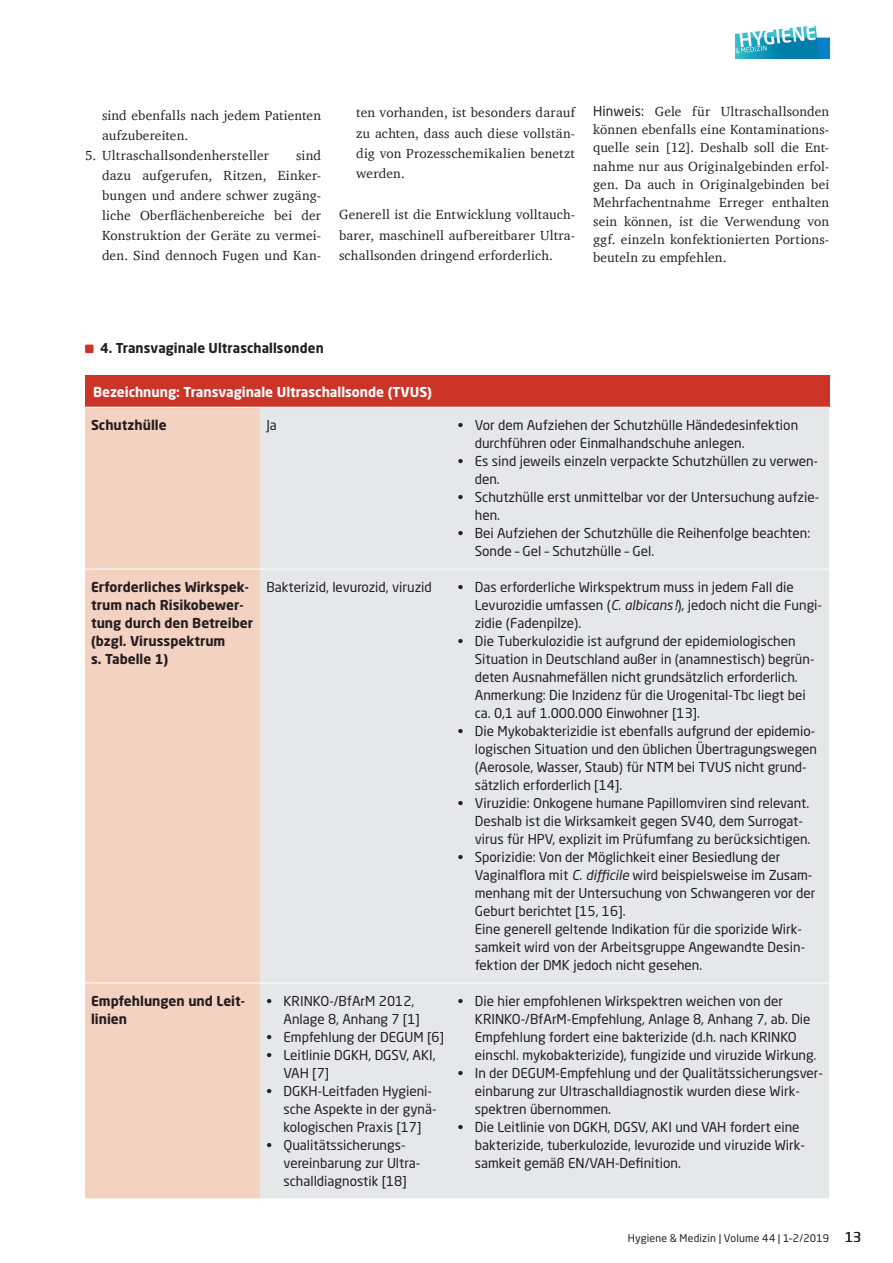
<style>
.page{position:relative;width:893px;height:1263px;background:#fff}
.page>*{position:absolute;margin:0;border:0;box-sizing:border-box;transform-origin:0 0}
.t1{font:13.5px/18px "Neo Sans Pro";color:#231f20}
.t2{font:13.5px/18.3px "Charter";letter-spacing:.015em;color:#231f20;text-align:justify}
.t3{font:700 13.5px/18px "Neo Sans Pro";color:#231f20}
.t4{font:700 13.5px "Neo Sans Pro";color:#fff}
.t5{font:10.5px "Neo Sans Pro";letter-spacing:.015em;color:#231f20}
.s1{font-family:"Neo Sans Pro"}
.s2{font-style:italic}
.s3{font-size:13.5px}
</style>
<div class="page">
<img style="left:736px;top:25px;width:93px;height:34px">
<div style="left:85px;top:376px;width:744px;height:31px;background:#cc3428"></div>
<div style="left:85px;top:408px;width:175px;height:790px;background:#f4d2c2"></div>
<div style="left:260px;top:408px;width:569px;height:790px;background:#e6e7e9"></div>
<hr style="left:85px;top:982px;width:175px;height:1px;background:#fff">
<hr style="left:85px;top:569px;width:175px;height:1px;background:#fff">
<hr style="left:260px;top:569px;width:192px;height:1px;background:#fff">
<hr style="left:452px;top:569px;width:377px;height:1px;background:#fff">
<hr style="left:260px;top:982px;width:192px;height:1px;background:#fff">
<hr style="left:452px;top:982px;width:377px;height:1px;background:#fff">
<div style="left:85px;top:345px;width:9px;height:8px;background:#cc3428;border-radius:2px"></div>
<p class="t2" style="left:102px;top:105px;width:221px;line-height:20.4px">sind ebenfalls nach jedem Patienten aufzubereiten.</p>
<p class="t2" style="left:85px;top:146px;width:186px">5. Ultraschallsondenhersteller</p>
<p class="t2" style="left:102px;top:145px;width:221px;line-height:20.1px;text-indent:194px">sind dazu aufgerufen, Ritzen, Einker&shy;bungen und andere schwer zugäng&shy;liche Oberflächenbereiche bei der Konstruktion der Geräte zu vermei&shy;den. Sind dennoch Fugen und Kan-</p>
<p class="t2" style="left:356px;top:102px;width:221px;line-height:20.2px">ten vorhanden, ist besonders darauf zu achten, dass auch diese vollstän&shy;dig von Prozesschemikalien benetzt werden.</p>
<p class="t2" style="left:339px;top:204px;width:238px;line-height:20.5px">Generell ist die Entwicklung volltauch&shy;barer, maschinell aufbereitbarer Ultra&shy;schallsonden dringend erforderlich.</p>
<p class="t2" style="left:593px;top:102px;width:238px"><span class="s1">Hinweis:</span> Gele für Ultraschallsonden können ebenfalls eine Kontaminations&shy;quelle sein [12]. Deshalb soll die Ent&shy;nahme nur aus Originalgebinden erfol&shy;gen. Da auch in Originalgebinden bei Mehrfachentnahme Erreger enthalten sein können, ist die Verwendung von ggf. einzeln konfektionierten Portions&shy;beuteln zu empfehlen.</p>
<p class="t3" style="left:100px;top:339px;width:225px">4. Transvaginale Ultraschallsonden</p>
<p class="t4" style="left:93px;top:383px;width:341px">Bezeichnung: Transvaginale Ultraschallsonde (TVUS)</p>
<p class="t3" style="left:91px;top:416px;width:77px">Schutzhülle</p>
<p class="t1" style="left:266px;top:416px;width:12px">Ja</p>
<p class="t1" style="left:475px;top:416px;width:325px;text-indent:-17px">• Vor dem Aufziehen der Schutzhülle Händedesinfektion durchführen oder Einmalhandschuhe anlegen.</p>
<p class="t1" style="left:475px;top:452px;width:345px;text-indent:-17px">• Es sind jeweils einzeln verpackte Schutzhüllen zu verwen&shy;den.</p>
<p class="t1" style="left:475px;top:488px;width:346px;text-indent:-17px">• Schutzhülle erst unmittelbar vor der Untersuchung aufzie&shy;hen.</p>
<p class="t1" style="left:475px;top:524px;width:337px;text-indent:-17px">• Bei Aufziehen der Schutzhülle die Reihenfolge beachten:<br>Sonde – Gel – Schutzhülle – Gel.</p>
<p class="t3" style="left:91px;top:578px;width:164px">Erforderliches Wirkspek&shy;trum nach Risikobewer&shy;tung durch den Betreiber (bzgl. Virusspektrum<br>s. Tabelle 1)</p>
<p class="t1" style="left:266px;top:578px;width:167px">Bakterizid, levurozid, viruzid</p>
<p class="t1" style="left:475px;top:578px;width:349px;text-indent:-17px">• Das erforderliche Wirkspektrum muss in jedem Fall die<br>Levurozidie umfassen (<span class="s2">C. albicans !</span>), jedoch nicht die Fungi&shy;zidie (Fadenpilze).</p>
<p class="t1" style="left:475px;top:632px;width:341px;text-indent:-17px">• Die Tuberkulozidie ist aufgrund der epidemiologischen Situation in Deutschland außer in (anamnestisch) begrün&shy;deten Ausnahmefällen nicht grundsätzlich erforderlich.<br>Anmerkung: Die Inzidenz für die Urogenital-Tbc liegt bei ca. 0,1 auf 1.000.000 Einwohner [13].</p>
<p class="t1" style="left:475px;top:722px;width:344px;text-indent:-17px">• Die Mykobakterizidie ist ebenfalls aufgrund der epidemio&shy;logischen Situation und den üblichen Übertragungswegen (Aerosole, Wasser, Staub) für NTM bei TVUS nicht grund&shy;sätzlich erforderlich [14].</p>
<p class="t1" style="left:475px;top:794px;width:337px;text-indent:-17px">• Viruzidie: Onkogene humane Papillomviren sind relevant.<br>Deshalb ist die Wirksamkeit gegen SV40, dem Surrogat&shy;virus für HPV, explizit im Prüfumfang zu berücksichtigen.</p>
<p class="t1" style="left:475px;top:848px;width:342px;text-indent:-17px">• Sporizidie: Von der Möglichkeit einer Besiedlung der Vaginalflora mit <span class="s2">C. difficile</span> wird beispielsweise im Zusam&shy;menhang mit der Untersuchung von Schwangeren vor der Geburt berichtet [15, 16].<br>Eine generell geltende Indikation für die sporizide Wirk&shy;samkeit wird von der Arbeitsgruppe Angewandte Desin&shy;fektion der DMK jedoch nicht gesehen.</p>
<p class="t3" style="left:91px;top:991px;width:155px">Empfehlungen und Leit&shy;linien</p>
<p class="t1" style="left:283px;top:992px;width:138px;text-indent:-17px">• KRINKO-/BfArM 2012,<br>Anlage 8, Anhang 7 [1]</p>
<p class="t1" style="left:266px;top:1028px;width:179px">• Empfehlung der DEGUM [6]</p>
<p class="t1" style="left:283px;top:1046px;width:154px;text-indent:-17px">• Leitlinie DGKH, DGSV, AKI,<br>VAH [7]</p>
<p class="t1" style="left:283px;top:1082px;width:155px;text-indent:-17px">• DGKH-Leitfaden Hygieni&shy;sche Aspekte in der gynä&shy;kologischen Praxis [17]</p>
<p class="t1" style="left:283px;top:1136px;width:138px;text-indent:-17px">• Qualitätssicherungs&shy;vereinbarung zur Ultra&shy;schalldiagnostik [18]</p>
<p class="t1" style="left:475px;top:992px;width:343px;text-indent:-17px">• Die hier empfohlenen Wirkspektren weichen von der KRINKO-/BfArM-Empfehlung, Anlage 8, Anhang 7, ab. Die Empfehlung fordert eine bakterizide (d.h. nach KRINKO einschl. mykobakterizide), fungizide und viruzide Wirkung.</p>
<p class="t1" style="left:475px;top:1064px;width:350px;text-indent:-17px">• In der DEGUM-Empfehlung und der Qualitätssicherungsver&shy;einbarung zur Ultraschalldiagnostik wurden diese Wirk&shy;spektren übernommen.</p>
<p class="t1" style="left:475px;top:1118px;width:332px;text-indent:-17px">• Die Leitlinie von DGKH, DGSV, AKI und VAH fordert eine bakterizide, tuberkulozide, levurozide und viruzide Wirk&shy;samkeit gemäß EN/VAH-Definition.</p>
<p class="t5" style="left:628px;top:1231px;width:235px">Hygiene &amp; Medizin | Volume 44 | 1–2/2019 <span class="s3">13</span></p>
</div>
